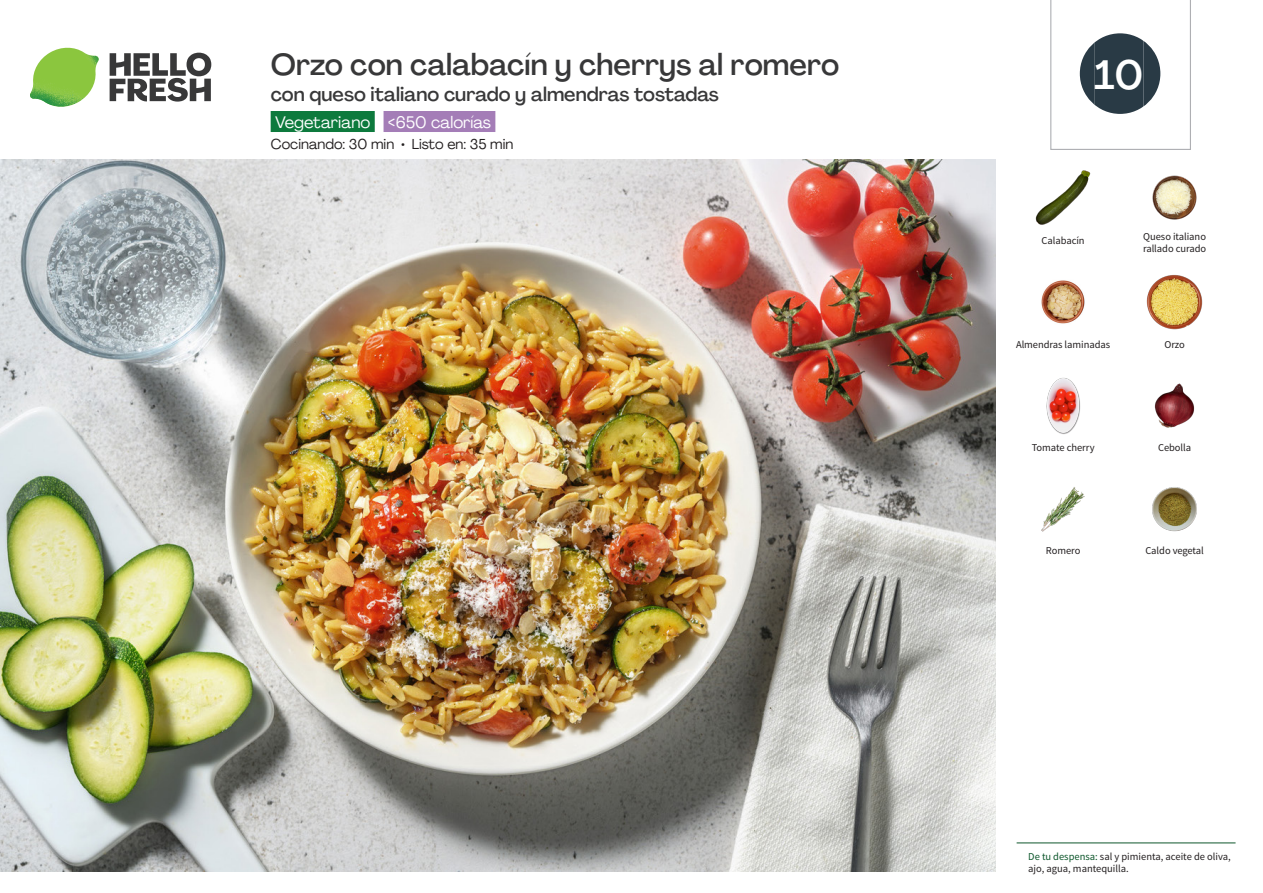
<style>
.page{position:relative;width:1263px;height:893px;background:#fff}
.page>*{position:absolute;margin:0;border:0;box-sizing:border-box;transform-origin:0 0}
._24_Recipe_Nr_Bag{font:500 40.5px "Agrandir";color:#fff}
._15_Titel_UK{font:500 30px "Agrandir";color:#383839}
._15_Titel_UK-2{font:500 19.5px "Agrandir";color:#383839}
._02_Box_Type{font:16.5px "Agrandir";color:#fff}
._02_Box_Type-2{font:14.25px "Agrandir";color:#231f20}
._18_FRONT_ingredient{font:10.5px/12px "Source Sans Pro";letter-spacing:-.005em;color:#231f20}
.s1{color:#0e572c}
</style>
<div class="page">
<svg style="left:110px;top:53px;width:101px;height:49px"></svg>
<img style="left:30px;top:48px;width:69px;height:59px">
<img style="left:0;top:159px;width:995px;height:713px">
<div style="left:271px;top:111px;width:104px;height:21px;background:#0d7a3d"></div>
<div style="left:383px;top:111px;width:112px;height:21px;background:#a47db7"></div>
<hr style="left:1016px;top:843px;width:219px;height:1px;background:#0e572c">
<img style="left:1035px;top:170px;width:56px;height:55px">
<img style="left:1152px;top:175px;width:45px;height:45px">
<img style="left:1146px;top:275px;width:57px;height:55px">
<img style="left:1041px;top:280px;width:44px;height:44px">
<img style="left:1154px;top:383px;width:41px;height:45px">
<img style="left:1046px;top:377px;width:35px;height:57px">
<img style="left:1152px;top:487px;width:45px;height:45px">
<img style="left:1041px;top:487px;width:44px;height:45px">
<svg style="left:1050px;top:0;width:141px;height:150px"></svg>
<p class="_15_Titel_UK" style="left:271px;top:46px;width:570px">Orzo con calabacín y cherrys al romero</p>
<p class="_15_Titel_UK-2" style="left:271px;top:82px;width:450px">con queso italiano curado y almendras tostadas</p>
<p class="_02_Box_Type" style="left:275px;top:112px;width:217px">Vegetariano &lt;650 calorías</p>
<p class="_02_Box_Type-2" style="left:271px;top:135px;width:244px">Cocinando: 30 min • Listo en: 35 min</p>
<p class="_24_Recipe_Nr_Bag" style="left:1094px;top:50px;width:51px">10</p>
<p class="_18_FRONT_ingredient" style="left:1041px;top:235px;width:45px">Calabacín</p>
<p class="_18_FRONT_ingredient" style="left:1143px;top:230px;width:65px">Queso italiano rallado curado</p>
<p class="_18_FRONT_ingredient" style="left:1016px;top:339px;width:96px">Almendras laminadas</p>
<p class="_18_FRONT_ingredient" style="left:1164px;top:339px;width:22px">Orzo</p>
<p class="_18_FRONT_ingredient" style="left:1032px;top:441px;width:64px">Tomate cherry</p>
<p class="_18_FRONT_ingredient" style="left:1158px;top:441px;width:35px">Cebolla</p>
<p class="_18_FRONT_ingredient" style="left:1046px;top:545px;width:36px">Romero</p>
<p class="_18_FRONT_ingredient" style="left:1145px;top:545px;width:60px">Caldo vegetal</p>
<p class="_18_FRONT_ingredient" style="left:1028px;top:850px;width:204px"><span class="s1">De tu despensa:</span> sal y pimienta, aceite de oliva, ajo, agua, mantequilla.</p>
</div>
